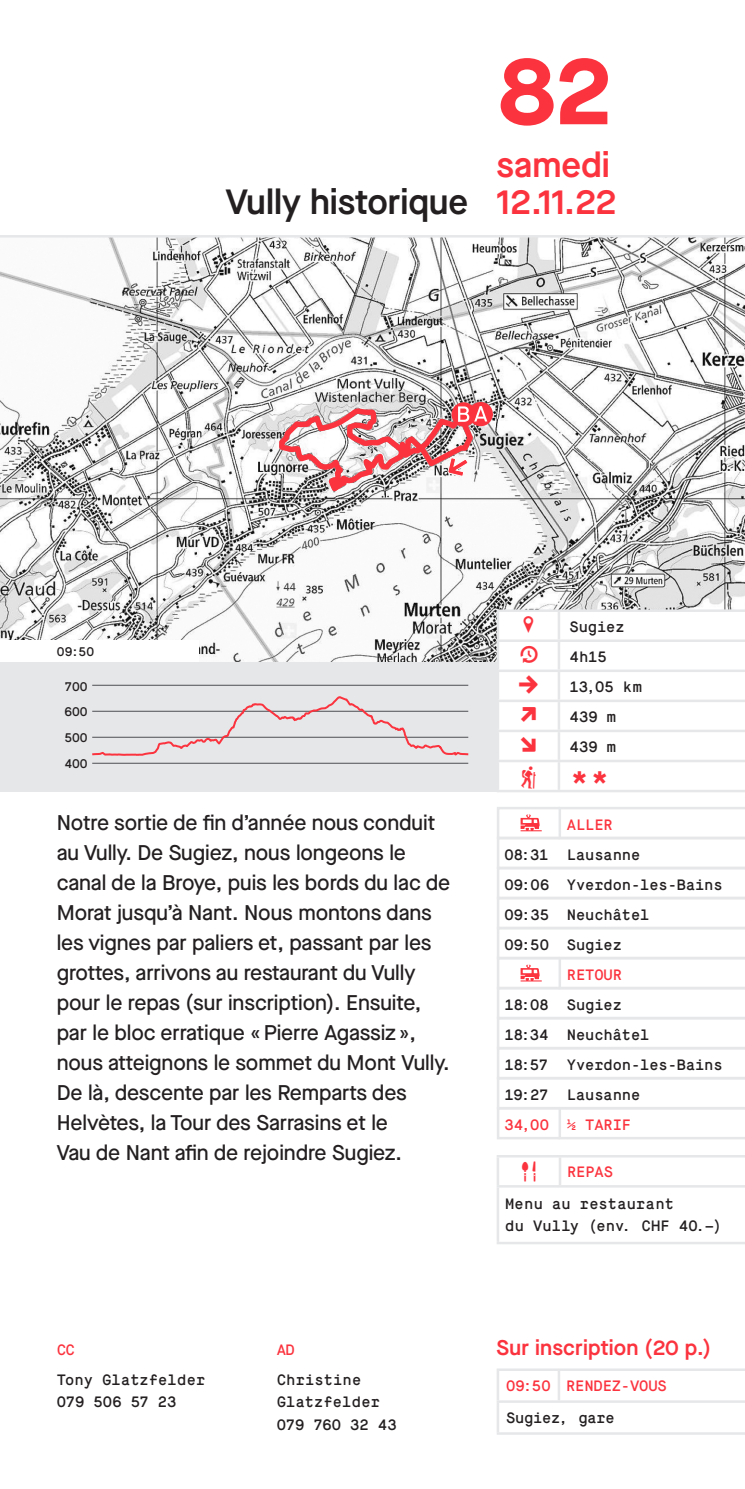
<style>
.page{position:relative;width:745px;height:1489px;background:#fff}
.page>*{position:absolute;margin:0;border:0;box-sizing:border-box;transform-origin:0 0}
.Numéro_de_rando{font:700 92.5px "Maison Neue";color:#fb333e}
.Titre_rando{font:600 35px "Maison Neue";color:#231f20}
.Dates{font:600 35px/37.5px "Maison Neue";color:#fb333e}
.Niveaux{font:32.5px "Maison Mono Custom OK";color:#fb333e}
.t1{font:30px "Tepu";color:#fb333e}
.t2{font:500 21.25px/30px "Maison Neue";letter-spacing:-.005em;color:#231f20}
.t3{font:600 21.25px "Maison Neue";letter-spacing:.01em;color:#fb333e}
.Tableaux{font:15px/22.5px "Maison Mono Custom OK";letter-spacing:-.01em;color:#231f20}
.Tableaux-2{font:15px "Maison Mono Custom OK";letter-spacing:-.01em;color:#fb333e}
.Tableaux-3{font:15px/22.5px "Maison Mono Custom OK";letter-spacing:.01em;color:#231f20}
.Courbe{font:12.5px/25.8px "Maison Mono";color:#231f20;text-align:justify}
.Cartes_numéros{font:12.5px "Maison Mono Custom OK";color:#231f20}
</style>
<div class="page">
<img style="left:0;top:237px;width:744px;height:424px">
<div style="left:0;top:661px;width:497px;height:130px;background:#e6e7e9"></div>
<hr style="left:92px;top:762px;width:376px;height:2px;background:#6c6d70">
<hr style="left:92px;top:684px;width:376px;height:2px;background:#6c6d70">
<svg style="left:92px;top:696px;width:376px;height:60px"></svg>
<div style="left:468px;top:402px;width:24px;height:24px;background:#fb333e;border-radius:50%"></div>
<svg style="left:451px;top:402px;width:24px;height:24px"></svg>
<svg style="left:276px;top:405px;width:211px;height:91px"></svg>
<svg style="left:499px;top:612px;width:245px;height:49px"></svg>
<hr style="left:496px;top:612px;width:3px;height:27px;background:#e6e7e9">
<hr style="left:496px;top:642px;width:3px;height:27px;background:#e6e7e9">
<hr style="left:496px;top:672px;width:3px;height:27px;background:#e6e7e9">
<hr style="left:496px;top:702px;width:3px;height:27px;background:#e6e7e9">
<hr style="left:496px;top:732px;width:3px;height:27px;background:#e6e7e9">
<hr style="left:496px;top:609px;width:62px;height:3px;background:#e6e7e9">
<hr style="left:496px;top:639px;width:62px;height:3px;background:#e6e7e9">
<hr style="left:496px;top:669px;width:62px;height:3px;background:#e6e7e9">
<hr style="left:496px;top:699px;width:62px;height:3px;background:#e6e7e9">
<hr style="left:496px;top:729px;width:62px;height:3px;background:#e6e7e9">
<hr style="left:557px;top:612px;width:3px;height:27px;background:#e6e7e9">
<hr style="left:557px;top:642px;width:3px;height:27px;background:#e6e7e9">
<hr style="left:557px;top:672px;width:3px;height:27px;background:#e6e7e9">
<hr style="left:557px;top:702px;width:3px;height:27px;background:#e6e7e9">
<hr style="left:557px;top:732px;width:3px;height:27px;background:#e6e7e9">
<hr style="left:558px;top:609px;width:186px;height:3px;background:#e6e7e9">
<hr style="left:558px;top:639px;width:186px;height:3px;background:#e6e7e9">
<hr style="left:558px;top:669px;width:186px;height:3px;background:#e6e7e9">
<hr style="left:558px;top:699px;width:186px;height:3px;background:#e6e7e9">
<hr style="left:558px;top:729px;width:186px;height:3px;background:#e6e7e9">
<hr style="left:496px;top:762px;width:3px;height:27px;background:#e6e7e9">
<hr style="left:496px;top:759px;width:62px;height:3px;background:#e6e7e9">
<hr style="left:496px;top:789px;width:62px;height:3px;background:#e6e7e9">
<hr style="left:557px;top:762px;width:3px;height:27px;background:#e6e7e9">
<hr style="left:558px;top:759px;width:186px;height:3px;background:#e6e7e9">
<hr style="left:558px;top:789px;width:186px;height:3px;background:#e6e7e9">
<hr style="left:496px;top:1370px;width:3px;height:30px;background:#e6e7e9">
<hr style="left:496px;top:1368px;width:62px;height:2px;background:#e6e7e9">
<hr style="left:557px;top:1370px;width:3px;height:30px;background:#e6e7e9">
<hr style="left:558px;top:1368px;width:186px;height:2px;background:#e6e7e9">
<hr style="left:496px;top:1402px;width:3px;height:29px;background:#e6e7e9">
<hr style="left:496px;top:1400px;width:62px;height:2px;background:#e6e7e9">
<hr style="left:496px;top:1431px;width:62px;height:3px;background:#e6e7e9">
<hr style="left:558px;top:1431px;width:186px;height:3px;background:#e6e7e9">
<hr style="left:558px;top:1400px;width:186px;height:2px;background:#e6e7e9">
<div style="left:496px;top:806px;width:64px;height:33px;border:2px solid #e6e7e9"></div>
<div style="left:496px;top:836px;width:64px;height:33px;border:2px solid #e6e7e9"></div>
<div style="left:496px;top:866px;width:64px;height:33px;border:2px solid #e6e7e9"></div>
<div style="left:496px;top:896px;width:64px;height:33px;border:2px solid #e6e7e9"></div>
<div style="left:496px;top:926px;width:64px;height:33px;border:2px solid #e6e7e9"></div>
<div style="left:496px;top:956px;width:64px;height:33px;border:2px solid #e6e7e9"></div>
<div style="left:496px;top:986px;width:64px;height:33px;border:2px solid #e6e7e9"></div>
<div style="left:496px;top:1016px;width:64px;height:33px;border:2px solid #e6e7e9"></div>
<div style="left:496px;top:1046px;width:64px;height:33px;border:2px solid #e6e7e9"></div>
<div style="left:496px;top:1076px;width:64px;height:33px;border:2px solid #e6e7e9"></div>
<div style="left:496px;top:1106px;width:64px;height:33px;border:2px solid #e6e7e9"></div>
<svg style="left:558px;top:806px;width:186px;height:33px"></svg>
<hr style="left:559px;top:836px;width:185px;height:3px;background:#e6e7e9">
<hr style="left:559px;top:866px;width:185px;height:3px;background:#e6e7e9">
<hr style="left:559px;top:896px;width:185px;height:3px;background:#e6e7e9">
<hr style="left:559px;top:926px;width:185px;height:3px;background:#e6e7e9">
<svg style="left:558px;top:956px;width:186px;height:33px"></svg>
<hr style="left:559px;top:986px;width:185px;height:3px;background:#e6e7e9">
<hr style="left:559px;top:1016px;width:185px;height:3px;background:#e6e7e9">
<hr style="left:559px;top:1046px;width:185px;height:3px;background:#e6e7e9">
<hr style="left:559px;top:1076px;width:185px;height:3px;background:#e6e7e9">
<svg style="left:558px;top:1106px;width:186px;height:33px"></svg>
<svg style="left:520px;top:814px;width:21px;height:17px"></svg>
<svg style="left:520px;top:964px;width:21px;height:17px"></svg>
<svg style="left:499px;top:1157px;width:245px;height:31px"></svg>
<hr style="left:496px;top:1157px;width:3px;height:27px;background:#e6e7e9">
<hr style="left:496px;top:1187px;width:3px;height:54px;background:#e6e7e9">
<hr style="left:496px;top:1154px;width:63px;height:3px;background:#e6e7e9">
<hr style="left:496px;top:1184px;width:63px;height:3px;background:#e6e7e9">
<hr style="left:558px;top:1157px;width:3px;height:27px;background:#e6e7e9">
<hr style="left:559px;top:1154px;width:185px;height:3px;background:#e6e7e9">
<hr style="left:559px;top:1184px;width:185px;height:3px;background:#e6e7e9">
<hr style="left:496px;top:1241px;width:63px;height:3px;background:#e6e7e9">
<hr style="left:559px;top:1241px;width:185px;height:3px;background:#e6e7e9">
<hr style="left:0;top:235px;width:744px;height:2px;background:#e6e7e9">
<div style="left:0;top:640px;width:198px;height:21px;background:#fff"></div>
<p class="Titre_rando" style="left:226px;top:178px;width:244px">Vully historique</p>
<p class="Numéro_de_rando" style="left:496px;top:26px;width:119px">82</p>
<p class="Dates" style="left:496px;top:145px;width:122px">samedi<br>12.11.22</p>
<p class="Cartes_numéros" style="left:57px;top:644px;width:39px">09:50</p>
<p class="Courbe" style="left:64px;top:673px;width:25px">700<br>600<br>500<br>400</p>
<p class="t2" style="left:57px;top:806px;width:394px">Notre sortie de fin d’année nous conduit au Vully. De Sugiez, nous longeons le canal de la Broye, puis les bords du lac de Morat jusqu’à Nant. Nous montons dans les vignes par paliers et, passant par les grottes, arrivons au restaurant du Vully pour le repas (sur inscription). Ensuite, par le bloc erratique « Pierre Agassiz », nous atteignons le sommet du Mont Vully.<br>De là, descente par les Remparts des Helvètes, la Tour des Sarrasins et le<br>Vau de Nant afin de rejoindre Sugiez.</p>
<p class="t1" style="left:513px;top:609px;width:31px">Y</p>
<p class="Tableaux" style="left:569px;top:615px;width:57px">Sugiez</p>
<p class="t1" style="left:513px;top:639px;width:31px">Ц</p>
<p class="Tableaux" style="left:569px;top:645px;width:39px">4h15</p>
<p class="t1" style="left:513px;top:669px;width:31px">→</p>
<p class="Tableaux" style="left:569px;top:675px;width:74px">13,05 km</p>
<p class="Tableaux" style="left:569px;top:705px;width:48px">439 m</p>
<p class="Tableaux" style="left:569px;top:735px;width:48px">439 m</p>
<p class="t1" style="left:513px;top:762px;width:31px">Ă</p>
<p class="Niveaux" style="left:569px;top:763px;width:42px">**</p>
<p class="Tableaux" style="left:504px;top:843px;width:46px">08:31</p>
<p class="Tableaux" style="left:504px;top:873px;width:46px">09:06</p>
<p class="Tableaux" style="left:504px;top:903px;width:46px">09:35</p>
<p class="Tableaux" style="left:504px;top:933px;width:46px">09:50</p>
<p class="Tableaux" style="left:504px;top:993px;width:46px">18:08</p>
<p class="Tableaux" style="left:504px;top:1023px;width:46px">18:34</p>
<p class="Tableaux" style="left:504px;top:1053px;width:45px">18:57</p>
<p class="Tableaux" style="left:504px;top:1083px;width:46px">19:27</p>
<p class="Tableaux-2" style="left:504px;top:1115px;width:46px">34,00</p>
<p class="Tableaux-2" style="left:566px;top:815px;width:47px">ALLER</p>
<p class="Tableaux" style="left:566px;top:843px;width:75px">Lausanne</p>
<p class="Tableaux" style="left:566px;top:873px;width:157px">Yverdon-les-Bains</p>
<p class="Tableaux" style="left:566px;top:903px;width:84px">Neuchâtel</p>
<p class="Tableaux" style="left:566px;top:933px;width:57px">Sugiez</p>
<p class="Tableaux-2" style="left:566px;top:965px;width:57px">RETOUR</p>
<p class="Tableaux" style="left:566px;top:993px;width:57px">Sugiez</p>
<p class="Tableaux" style="left:566px;top:1023px;width:84px">Neuchâtel</p>
<p class="Tableaux" style="left:566px;top:1053px;width:157px">Yverdon-les-Bains</p>
<p class="Tableaux" style="left:566px;top:1083px;width:75px">Lausanne</p>
<p class="Tableaux-2" style="left:566px;top:1115px;width:66px">½ TARIF</p>
<p class="t1" style="left:513px;top:1156px;width:31px">U</p>
<p class="Tableaux-2" style="left:566px;top:1162px;width:47px">REPAS</p>
<p class="Tableaux-3" style="left:504px;top:1192px;width:218px">Menu au restaurant<br>du Vully (env. CHF 40.–)</p>
<p class="Tableaux-2" style="left:57px;top:1340px;width:20px">CC</p>
<p class="Tableaux-2" style="left:276px;top:1340px;width:20px">AD</p>
<p class="t3" style="left:496px;top:1332px;width:216px">Sur inscription (20 p.)</p>
<p class="Tableaux" style="left:57px;top:1368px;width:150px">Tony Glatzfelder</p>
<p class="Tableaux" style="left:57px;top:1391px;width:121px">079 506 57 23</p>
<p class="Tableaux" style="left:276px;top:1368px;width:105px">Christine<br>Glatzfelder</p>
<p class="Tableaux" style="left:276px;top:1413px;width:121px">079 760 32 43</p>
<p class="Tableaux-2" style="left:506px;top:1377px;width:46px">09:50</p>
<p class="Tableaux-2" style="left:565px;top:1377px;width:102px">RENDEZ-VOUS</p>
<p class="Tableaux" style="left:506px;top:1406px;width:110px">Sugiez, gare</p>
</div>
